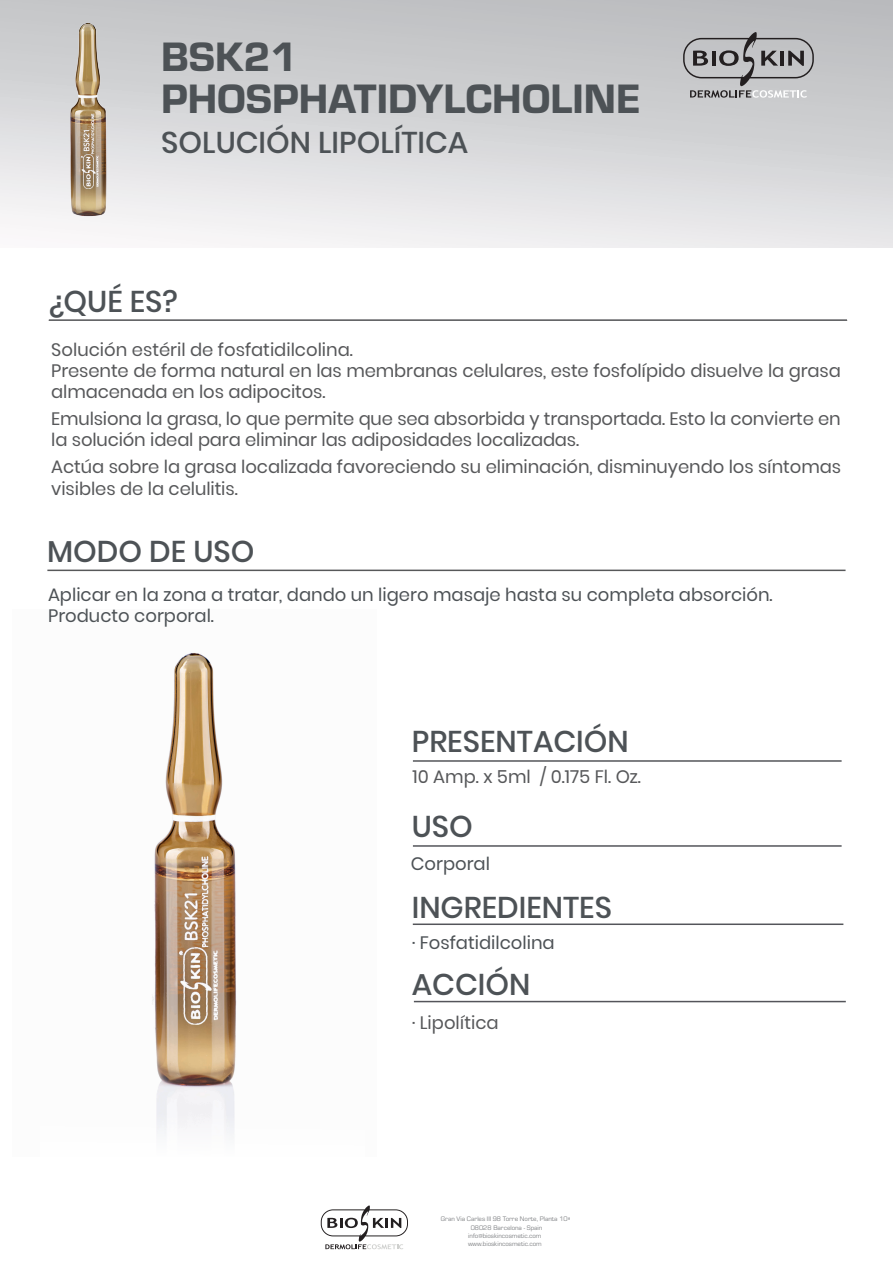
<style>
.page{position:relative;width:893px;height:1263px;background:#fff}
.page>*{position:absolute;margin:0;border:0;box-sizing:border-box;transform-origin:0 0}
.t1{font:42.6px/41.2px "Eurostile Hea";color:#4d5256}
.t2{font:500 30px "Poppins";color:#4d5256}
.t3{font:18px/21.1px "Poppins";letter-spacing:-.005em;color:#57585a}
.t4{font:18px/21px "Poppins";color:#4d5256}
.t5{font:6.75px/8.1px "Eurostile";color:#808285;text-align:center}
</style>
<div class="page">
<img style="left:152px;top:653px;width:85px;height:441px">
<div style="left:0;top:0;width:893px;height:248px;background:linear-gradient(to bottom,#bbbcbf,#efeef0)"></div>
<hr style="left:49px;top:319px;width:798px;height:2px;background:#57585a">
<svg style="left:683px;top:32px;width:131px;height:66px;background:#a7a7a9"></svg>
<svg style="left:321px;top:1205px;width:87px;height:44px"></svg>
<hr style="left:413px;top:845px;width:429px;height:2px;background:#54555a">
<hr style="left:413px;top:760px;width:429px;height:2px;background:#54555a">
<hr style="left:413px;top:923px;width:430px;height:2px;background:#54555a">
<hr style="left:414px;top:1001px;width:432px;height:1px;background:#54555a">
<hr style="left:47px;top:570px;width:798px;height:1px;background:#57585a">
<img style="left:6px;top:4px;width:163px;height:244px">
<h1 class="t1" style="left:161px;top:34px;width:480px">BSK21<br>PHOSPHATIDYLCHOLINE</h1>
<h2 class="t2" style="left:161px;top:125px;width:309px">SOLUCIÓN LIPOLÍTICA</h2>
<h2 class="t2" style="left:49px;top:284px;width:131px">¿QUÉ ES?</h2>
<p class="t3" style="left:51px;top:339px;width:791px">Solución estéril de fosfatidilcolina.<br>Presente de forma natural en las membranas celulares, este fosfolípido disuelve la grasa almacenada en los adipocitos.</p>
<p class="t3" style="left:51px;top:408px;width:791px">Emulsiona la grasa, lo que permite que sea absorbida y transportada. Esto la convierte en la solución ideal para eliminar las adiposidades localizadas.</p>
<p class="t3" style="left:51px;top:457px;width:791px">Actúa sobre la grasa localizada favoreciendo su eliminación, disminuyendo los síntomas visibles de la celulitis.</p>
<h2 class="t2" style="left:47px;top:534px;width:209px">MODO DE USO</h2>
<p class="t4" style="left:48px;top:584px;width:726px">Aplicar en la zona a tratar, dando un ligero masaje hasta su completa absorción.<br>Producto corporal.</p>
<h2 class="t2" style="left:412px;top:724px;width:218px">PRESENTACIÓN</h2>
<p class="t3" style="left:413px;top:767px;width:230px">10 Amp. x 5ml / 0.175 Fl. Oz.</p>
<h2 class="t2" style="left:412px;top:809px;width:63px">USO</h2>
<p class="t4" style="left:411px;top:853px;width:81px">Corporal</p>
<h2 class="t2" style="left:412px;top:890px;width:202px">INGREDIENTES</h2>
<p class="t4" style="left:412px;top:932px;width:144px">· Fosfatidilcolina</p>
<h2 class="t2" style="left:412px;top:967px;width:120px">ACCIÓN</h2>
<p class="t3" style="left:412px;top:1012px;width:88px">· Lipolítica</p>
<p class="t5" style="left:441px;top:1215px;width:131px">Gran Via Carles III 98 Torre Norte, Planta 10ª<br>08028 Barcelona - Spain info@bioskincosmetic.com www.bioskincosmetic.com</p>
</div>
